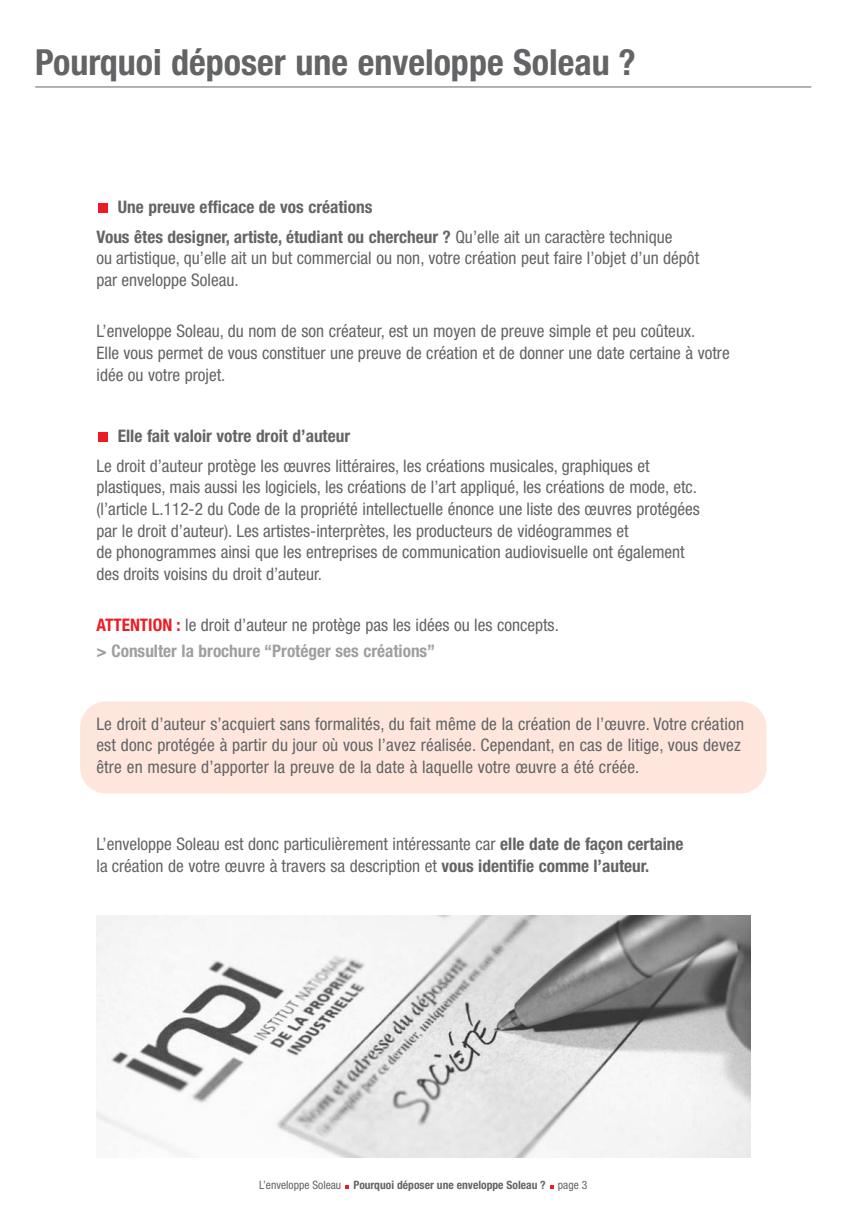
<style>
.page{position:relative;width:849px;height:1205px;background:#fff}
.page>*{position:absolute;margin:0;border:0;box-sizing:border-box;transform-origin:0 0}
.t1{font:700 condensed 36px "Helvetica Neue";color:#636466}
.t2{font:condensed 17.25px/21.6px "Helvetica Neue";color:#636466}
.t3{font:700 condensed 17.25px/29.7px "Helvetica Neue";color:#636466}
.t4{font:700 condensed 11.55px "Helvetica Neue";color:#636466}
.s1{font-weight:400}
.s2{font-weight:700;color:#ed1c24}
.s3{font-weight:700;color:#9d9fa1}
.s4{font-weight:700}
</style>
<div class="page">
<div style="left:80px;top:701px;width:686px;height:92px;background:#fee6dc;border-radius:26px"></div>
<hr style="left:35px;top:87px;width:776px;height:1px;background:#636466">
<div style="left:98px;top:204px;width:9px;height:9px;background:#ed1c24"></div>
<div style="left:98px;top:433px;width:9px;height:9px;background:#ed1c24"></div>
<img style="left:96px;top:915px;width:654px;height:242px">
<h1 class="t1" style="left:35px;top:50px;width:602px">Pourquoi déposer une enveloppe Soleau ?</h1>
<p class="t3" style="left:96px;top:194px;width:577px;text-indent:21px">Une preuve efficace de vos créations<br>Vous êtes designer, artiste, étudiant ou chercheur ? <span class="s1">Qu’elle ait un caractère technique</span></p>
<p class="t2" style="left:96px;top:249px;width:604px">ou artistique, qu’elle ait un but commercial ou non, votre création peut faire l’objet d’un dépôt par enveloppe Soleau.</p>
<p class="t2" style="left:96px;top:322px;width:634px">L’enveloppe Soleau, du nom de son créateur, est un moyen de preuve simple et peu coûteux.<br>Elle vous permet de vous constituer une preuve de création et de donner une date certaine à votre idée ou votre projet.</p>
<p class="t3" style="left:118px;top:423px;width:234px">Elle fait valoir votre droit d’auteur</p>
<p class="t2" style="left:96px;top:456px;width:604px">Le droit d’auteur protège les œuvres littéraires, les créations musicales, graphiques et plastiques, mais aussi les logiciels, les créations de l’art appliqué, les créations de mode, etc. (l’article L.112-2 du Code de la propriété intellectuelle énonce une liste des œuvres protégées par le droit d’auteur). Les artistes-interprètes, les producteurs de vidéogrammes et<br>de phonogrammes ainsi que les entreprises de communication audiovisuelle ont également des droits voisins du droit d’auteur.</p>
<p class="t2" style="left:96px;top:614px;width:463px;line-height:25.7px"><span class="s2">ATTENTION :</span> le droit d’auteur ne protège pas les idées ou les concepts. <span class="s3">&gt; Consulter la brochure “Protéger ses créations”</span></p>
<p class="t2" style="left:96px;top:714px;width:649px">Le droit d’auteur s’acquiert sans formalités, du fait même de la création de l’œuvre. Votre création est donc protégée à partir du jour où vous l’avez réalisée. Cependant, en cas de litige, vous devez être en mesure d’apporter la preuve de la date à laquelle votre œuvre a été créée.</p>
<p class="t2" style="left:96px;top:835px;width:588px">L’enveloppe Soleau est donc particulièrement intéressante car <span class="s4">elle date de façon certaine </span>la création de votre œuvre à travers sa description et <span class="s4">vous identifie comme l’auteur.</span></p>
<p class="t4" style="left:259px;top:1180px;width:330px"><span class="s1">L’enveloppe Soleau</span> Pourquoi déposer une enveloppe Soleau ? <span class="s1">page 3</span></p>
</div>
